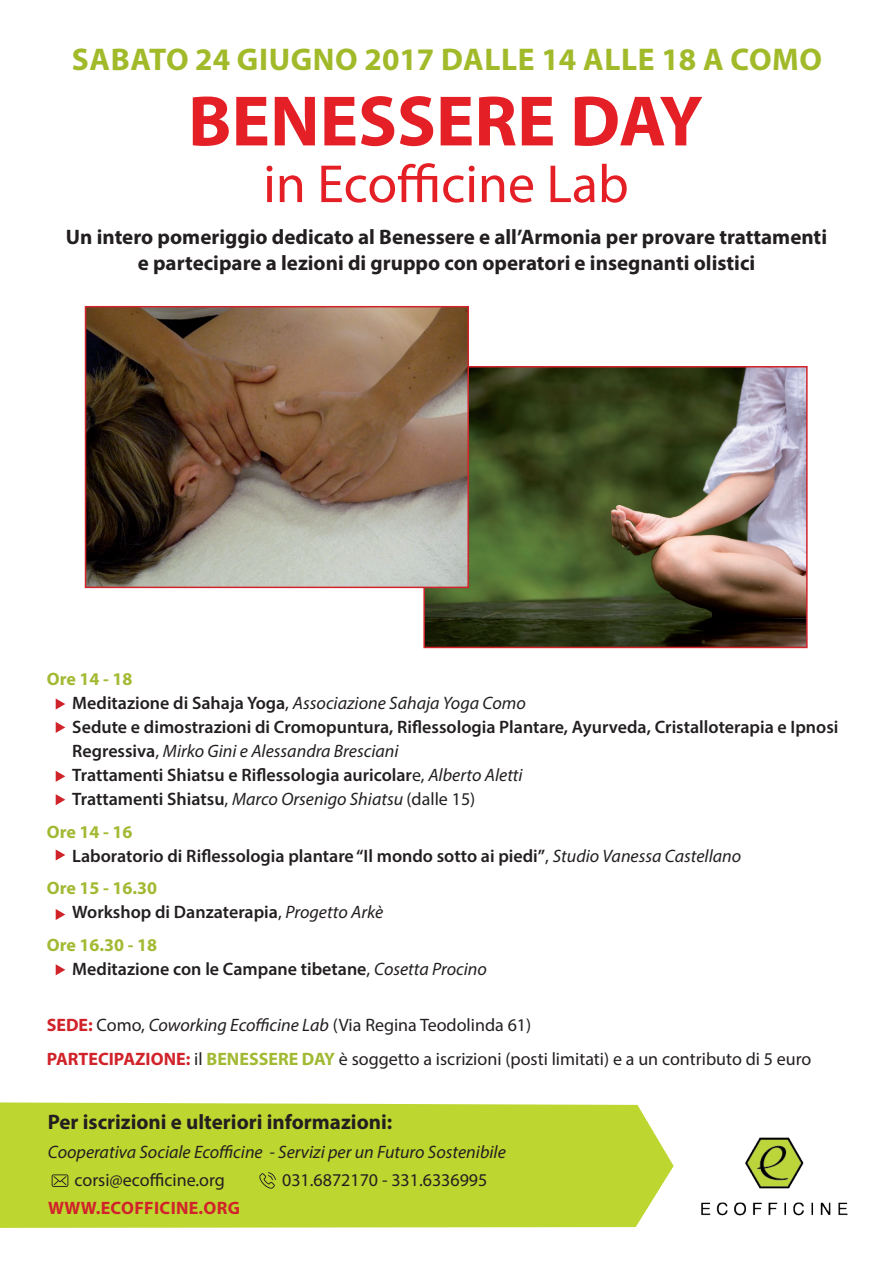
<style>
.page{position:relative;width:893px;height:1263px;background:#fff}
.page>*{position:absolute;margin:0;border:0;box-sizing:border-box;transform-origin:0 0}
.t1{font:700 72px "Myriad Pro";color:#e41f25}
.t2{font:54px "Myriad Pro";color:#e41f25}
.t3{font:700 31.5px "Myriad Pro";letter-spacing:.02em;color:#a1ba2a}
.t4{font:700 21px/25.2px "Myriad Pro";color:#231f20;text-align:center}
.t5{font:600 18px/24px "Myriad Pro";color:#231f20}
.t6{font:18px/34.3px "Myriad Pro";color:#231f20}
.t7{font:italic 18px "Myriad Pro";color:#231f20}
.t8{font:700 18px "Myriad Pro";letter-spacing:.02em;color:#d1232a}
.s1{font-weight:700;color:#a2ba33}
.s2{font-weight:400}
.s3{font-weight:400;font-style:italic}
.s4{font-weight:700;color:#d1232a}
.s5{font-style:italic}
</style>
<div class="page">
<div style="left:0;top:1102px;width:674px;height:126px;background:#bed630"></div>
<svg style="left:56px;top:698px;width:9px;height:11px"></svg>
<svg style="left:56px;top:722px;width:9px;height:11px"></svg>
<svg style="left:56px;top:771px;width:9px;height:11px"></svg>
<svg style="left:56px;top:794px;width:9px;height:11px"></svg>
<svg style="left:56px;top:849px;width:9px;height:11px"></svg>
<svg style="left:56px;top:909px;width:9px;height:11px"></svg>
<svg style="left:56px;top:964px;width:9px;height:11px"></svg>
<img style="left:426px;top:369px;width:379px;height:276px">
<div style="left:423px;top:366px;width:385px;height:282px;border:2px solid #d1232a"></div>
<img style="left:88px;top:309px;width:378px;height:276px">
<div style="left:85px;top:306px;width:384px;height:282px;border:2px solid #d1232a"></div>
<svg style="left:259px;top:1172px;width:17px;height:17px"></svg>
<svg style="left:52px;top:1174px;width:16px;height:13px"></svg>
<img style="left:701px;top:1137px;width:147px;height:79px">
<h3 class="t3" style="left:72px;top:39px;width:39px">Sabato</h3>
<h3 class="t3" style="left:195px;top:39px;width:624px">24 giugno 2017 dalle 14 alle 18 a como</h3>
<h1 class="t1" style="left:188px;top:74px;width:516px">BENESSERE DAY</h1>
<h2 class="t2" style="left:263px;top:151px;width:367px">in Ecofficine Lab</h2>
<p class="t4" style="left:66px;top:224px;width:763px">Un intero pomeriggio dedicato al Benessere e all’Armonia per provare trattamenti e partecipare a lezioni di gruppo con operatori e insegnanti olistici</p>
<p class="t5" style="left:72px;top:667px;width:768px;text-indent:-26px"><span class="s1">Ore 14 - 18<br></span>Meditazione di Sahaja Yoga<span class="s2">,</span> <span class="s3">Associazione Sahaja Yoga Como<br></span>Sedute e dimostrazioni di Cromopuntura, Riflessologia Plantare, Ayurveda, Cristalloterapia e Ipnosi Regressiva<span class="s2">,</span> <span class="s3">Mirko Gini e Alessandra Bresciani<br></span>Trattamenti Shiatsu e Riflessologia auricolar<span class="s2">e,</span> <span class="s3">Alberto Aletti<br></span>Trattamenti Shiatsu<span class="s2">,</span> <span class="s3">Marco Orsenigo Shiatsu</span> <span class="s2">(dalle 15)</span></p>
<p class="t5" style="left:72px;top:819px;width:670px;text-indent:-26px"><span class="s1">Ore 14 - 16<br></span>Laboratorio di Riflessologia plantare “Il mondo sotto ai piedi”<span class="s2">,</span> <span class="s3">Studio Vanessa Castellano</span></p>
<p class="t5" style="left:72px;top:876px;width:312px;text-indent:-26px"><span class="s1">Ore 15 - 16.30<br></span>Workshop di Danzaterapia<span class="s2">,</span> <span class="s3">Progetto Arkè</span></p>
<p class="t5" style="left:72px;top:932px;width:416px;text-indent:-26px"><span class="s1">Ore 16.30 - 18<br></span>Meditazione con le Campane tibetane<span class="s2">,</span> <span class="s3">Cosetta Procino</span></p>
<p class="t6" style="left:47px;top:1007px;width:766px"><span class="s4">SEDE:</span> Como, <span class="s5">Coworking Ecofficine Lab</span> (Via Regina Teodolinda 61)<br><span class="s4">PARTECIPAZIONE:</span> il <span class="s1">BENESSERE DAY</span> è soggetto a iscrizioni (posti limitati) e a un contributo di 5 euro</p>
<p class="t4" style="left:48px;top:1109px;width:346px">Per iscrizioni e ulteriori informazioni:</p>
<p class="t7" style="left:48px;top:1140px;width:459px">Cooperativa Sociale Ecofficine - Servizi per un Futuro Sostenibile</p>
<p class="t6" style="left:75px;top:1162px;width:152px">corsi@ecofficine.org</p>
<p class="t6" style="left:282px;top:1162px;width:207px">031.6872170 - 331.6336995</p>
<p class="t8" style="left:48px;top:1196px;width:65px">www.eco</p>
<p class="t8" style="left:134px;top:1196px;width:30px">fficine</p>
<p class="t8" style="left:199px;top:1196px;width:43px">.org</p>
</div>
